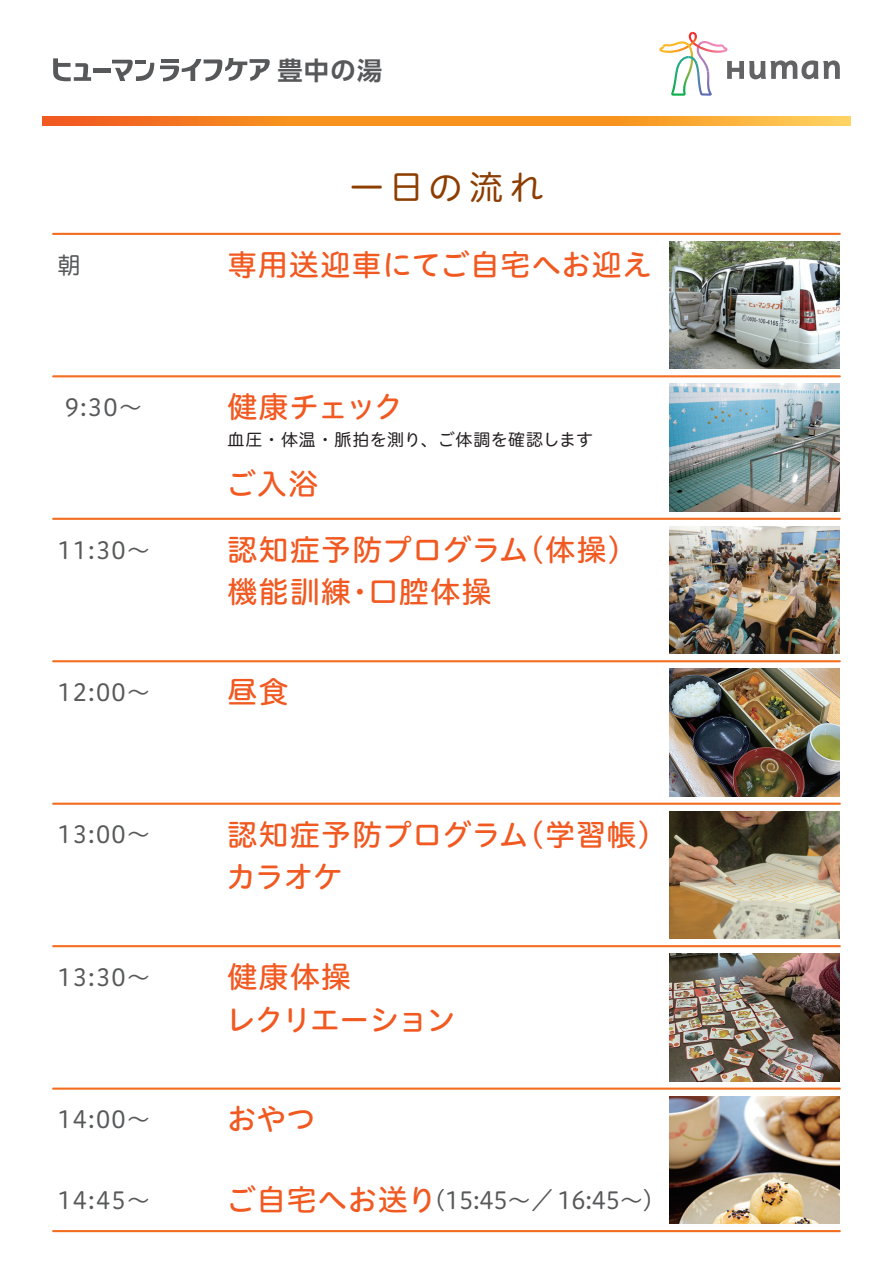
<style>
.page{position:relative;width:893px;height:1263px;background:#fff}
.page>*{position:absolute;margin:0;border:0;box-sizing:border-box;transform-origin:0 0}
.t1{font:34.05px "Hiragino UD Sans R Std W4";letter-spacing:.175em;color:#8d3d00}
.t2{font:29.7px/42.6px "Hiragino UD Sans R Std W5";letter-spacing:.02em;color:#f15921}
.t3{font:29.7px/42.6px "Hiragino UD Sans R Std W5";letter-spacing:.05em;color:#f15921}
.t4{font:29.7px/42.6px "Hiragino UD Sans R Std W5";letter-spacing:-.025em;color:#f15921}
.t5{font:700 25.2px "UD Shin Go Pro De";color:#57585a}
.t6{font:23.4px "Hiragino UD Sans R Std W4";letter-spacing:.05em;color:#57585a}
.t7{font:16.95px "Hiragino UD Sans R Std W4";letter-spacing:.02em;color:#231f20}
.s1{font-family:"Hiragino UD Sans R Std W5";font-size:29.7px;color:#f15921}
</style>
<div class="page">
<svg style="left:43px;top:117px;width:807px;height:8px;background:#f79228"></svg>
<hr style="left:53px;top:1087px;width:787px;height:3px;background:#f36e21">
<hr style="left:53px;top:945px;width:787px;height:2px;background:#f36e21">
<hr style="left:53px;top:803px;width:787px;height:2px;background:#f36e21">
<hr style="left:53px;top:660px;width:787px;height:2px;background:#f36e21">
<hr style="left:53px;top:518px;width:787px;height:2px;background:#f36e21">
<hr style="left:53px;top:375px;width:787px;height:2px;background:#f36e21">
<hr style="left:53px;top:233px;width:787px;height:2px;background:#f36e21">
<hr style="left:53px;top:1230px;width:787px;height:2px;background:#f36e21">
<svg style="left:659px;top:32px;width:181px;height:64px"></svg>
<hr style="left:93px;top:68px;width:17px;height:4px;background:#57585a">
<svg style="left:112px;top:60px;width:42px;height:21px"></svg>
<svg style="left:53px;top:58px;width:38px;height:23px"></svg>
<svg style="left:160px;top:58px;width:110px;height:23px"></svg>
<img style="left:670px;top:241px;width:170px;height:128px">
<img style="left:670px;top:384px;width:170px;height:127px">
<img style="left:670px;top:526px;width:170px;height:128px">
<img style="left:670px;top:669px;width:170px;height:127px">
<img style="left:670px;top:811px;width:170px;height:128px">
<img style="left:670px;top:954px;width:170px;height:127px">
<img style="left:670px;top:1096px;width:170px;height:128px">
<p class="t5" style="left:277px;top:50px;width:107px">豊中の湯</p>
<h1 class="t1" style="left:350px;top:162px;width:195px">一日の流れ</h1>
<p class="t6" style="left:57px;top:247px;width:25px">朝</p>
<p class="t2" style="left:227px;top:242px;width:426px">専用送迎車にてご自宅へお迎え</p>
<p class="t6" style="left:65px;top:390px;width:79px">9:30～</p>
<p class="t2" style="left:227px;top:384px;width:178px">健康チェック</p>
<p class="t7" style="left:227px;top:427px;width:367px">血圧・体温・脈拍を測り、ご体調を確認します</p>
<p class="t2" style="left:226px;top:461px;width:94px">ご入浴</p>
<p class="t6" style="left:57px;top:532px;width:94px">11:30～</p>
<p class="t3" style="left:227px;top:527px;width:412px">認知症予防プログラム（体操）機能訓練・口腔体操</p>
<p class="t6" style="left:57px;top:674px;width:94px">12:00～</p>
<p class="t2" style="left:227px;top:669px;width:63px">昼食</p>
<p class="t6" style="left:57px;top:817px;width:94px">13:00～</p>
<p class="t2" style="left:226px;top:811px;width:443px">認知症予防プログラム（学習帳）カラオケ</p>
<p class="t6" style="left:57px;top:959px;width:94px">13:30～</p>
<p class="t4" style="left:226px;top:954px;width:231px">健康体操<br>レクリエーション</p>
<p class="t6" style="left:57px;top:1102px;width:94px">14:00～</p>
<p class="t2" style="left:227px;top:1096px;width:91px">おやつ</p>
<p class="t6" style="left:57px;top:1183px;width:94px">14:45～</p>
<p class="t6" style="left:226px;top:1182px;width:442px"><span class="s1">ご自宅へお送り</span>（15:45～／ 16:45～）</p>
</div>
